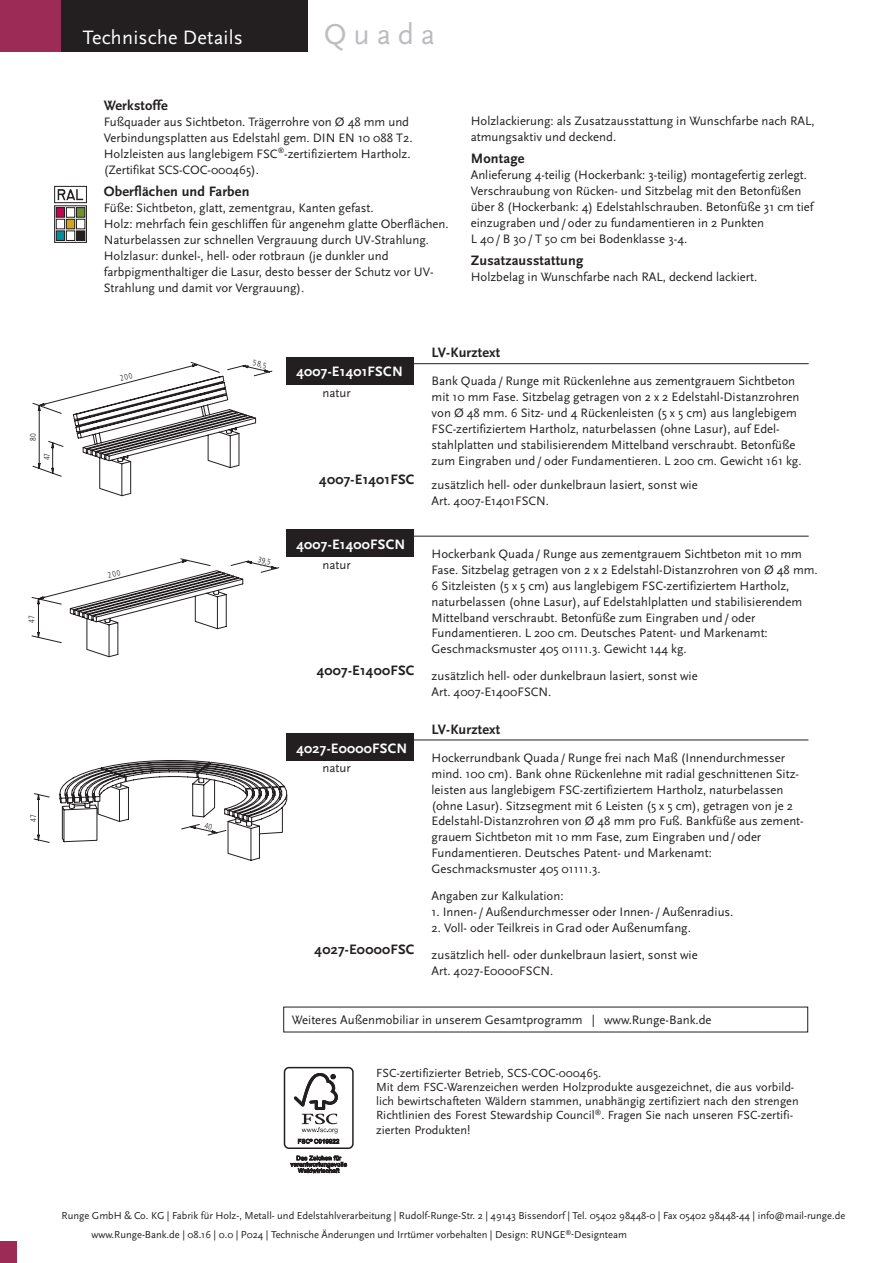
<style>
.page{position:relative;width:893px;height:1263px;background:#fff}
.page>*{position:absolute;margin:0;border:0;box-sizing:border-box;transform-origin:0 0}
.t1{font:30px "Scala Sans";letter-spacing:.23em;color:#bcbdc0}
.t2{font:20.25px "Scala Sans";letter-spacing:.01em;color:#fff}
.t3{font:700 14.25px "Scala Sans";letter-spacing:.01em;color:#231f20}
.t4{font:700 14.25px "Scala Sans";letter-spacing:.015em;color:#fff}
.t5{font:12.75px/15.9px "Scala Sans";color:#231f20}
.t6{font:12.3px/14.2px "Scala Sans";color:#231f20}
.t7{font:10.5px/19.2px "Scala Sans";color:#231f20}
.t8{font:300 condensed 8.1px "Frutiger";letter-spacing:-.01em;color:#231f20;scale:.95 1}
.s1{font-family:"Scala Sans Caps"}
</style>
<div class="page">
<div style="left:286px;top:529px;width:128px;height:28px;background:#231f20"></div>
<hr style="left:411px;top:536px;width:398px;height:1px;background:#231f20">
<div style="left:0;top:0;width:62px;height:51px;background:#9c2b56"></div>
<div style="left:0;top:1242px;width:17px;height:21px;background:#9c2b56"></div>
<div style="left:62px;top:0;width:246px;height:51px;background:#231f20"></div>
<svg style="left:58px;top:189px;width:25px;height:11px"></svg>
<div style="left:54px;top:206px;width:33px;height:37px;border:1px solid #231f20"></div>
<div style="left:56px;top:208px;width:9px;height:9px;background:#c1074c"></div>
<div style="left:56px;top:207px;width:9px;height:10px;border:1px solid #231f20"></div>
<div style="left:66px;top:207px;width:9px;height:10px;border:1px solid #231f20"></div>
<div style="left:77px;top:208px;width:8px;height:9px;background:#6d9036"></div>
<div style="left:76px;top:207px;width:9px;height:10px;border:1px solid #231f20"></div>
<div style="left:56px;top:219px;width:9px;height:10px;border:1px solid #231f20"></div>
<div style="left:66px;top:219px;width:9px;height:10px;background:#cfa522"></div>
<div style="left:66px;top:219px;width:9px;height:10px;border:1px solid #231f20"></div>
<div style="left:76px;top:219px;width:9px;height:10px;border:1px solid #231f20"></div>
<div style="left:56px;top:231px;width:9px;height:9px;background:#008d9f"></div>
<div style="left:56px;top:231px;width:9px;height:10px;border:1px solid #231f20"></div>
<div style="left:66px;top:231px;width:9px;height:10px;border:1px solid #231f20"></div>
<div style="left:77px;top:231px;width:8px;height:9px;background:#231f20"></div>
<div style="left:76px;top:231px;width:9px;height:10px;border:1px solid #231f20"></div>
<div style="left:54px;top:186px;width:33px;height:17px;border:1px solid #231f20"></div>
<div style="left:286px;top:733px;width:128px;height:28px;background:#231f20"></div>
<hr style="left:410px;top:740px;width:398px;height:1px;background:#231f20">
<div style="left:286px;top:357px;width:128px;height:28px;background:#231f20"></div>
<hr style="left:411px;top:363px;width:398px;height:1px;background:#231f20">
<div style="left:284px;top:1067px;width:70px;height:82px;border:1px solid #231f20;border-radius:5px"></div>
<svg style="left:294px;top:1073px;width:44px;height:60px"></svg>
<svg style="left:298px;top:1139px;width:41px;height:4px"></svg>
<svg style="left:290px;top:1156px;width:57px;height:17px"></svg>
<svg style="left:32px;top:558px;width:247px;height:99px"></svg>
<svg style="left:34px;top:760px;width:253px;height:101px"></svg>
<svg style="left:32px;top:362px;width:240px;height:134px"></svg>
<p class="t8" style="left:30px;top:441px;width:9px;rotate:-90deg">80</p>
<p class="t8" style="left:44px;top:460px;width:9px;rotate:-90deg">47</p>
<p class="t8" style="left:28px;top:623px;width:9px;rotate:-90deg">47</p>
<p class="t8" style="left:30px;top:822px;width:9px;rotate:-90deg">47</p>
<h2 class="t2" style="left:83px;top:31px;width:162px">Technische Details</h2>
<h1 class="t1" style="left:324px;top:25px;width:113px">Quada</h1>
<p class="t3" style="left:104px;top:100px;width:66px">Werkstoffe</p>
<p class="t5" style="left:104px;top:115px;width:310px">Fußquader aus Sichtbeton. Trägerrohre von Ø 48 mm und Verbindungsplatten aus Edelstahl gem. DIN EN <span class="s1">10 088</span> T2.<br>Holzleisten aus langlebigem FSC<sup>®</sup>-zertifiziertem Hartholz. (Zertifikat SCS-COC-000465).</p>
<p class="t3" style="left:104px;top:186px;width:147px">Oberflächen und Farben</p>
<p class="t5" style="left:104px;top:201px;width:346px">Füße: Sichtbeton, glatt, zementgrau, Kanten gefast.<br>Holz: mehrfach fein geschliffen für angenehm glatte Oberflächen.<br>Naturbelassen zur schnellen Vergrauung durch UV-Strahlung.<br>Holzlasur: dunkel-, hell- oder rotbraun (je dunkler und farbpigmenthaltiger die Lasur, desto besser der Schutz vor UV-Strahlung und damit vor Vergrauung).</p>
<p class="t5" style="left:471px;top:114px;width:345px">Holzlackierung: als Zusatzausstattung in Wunschfarbe nach RAL, atmungsaktiv und deckend.</p>
<p class="t3" style="left:471px;top:154px;width:55px">Montage</p>
<p class="t5" style="left:471px;top:168px;width:344px">Anlieferung 4-teilig (Hockerbank: 3-teilig) montagefertig zerlegt.<br>Verschraubung von Rücken- und Sitzbelag mit den Betonfüßen über 8 (Hockerbank: 4) Edelstahlschrauben. Betonfüße 31 cm tief einzugraben und/oder zu fundamentieren in 2 Punkten<br>L 40/ B 30/ T 50 cm bei Bodenklasse 3-4.</p>
<p class="t3" style="left:471px;top:256px;width:114px">Zusatzausstattung</p>
<p class="t5" style="left:471px;top:270px;width:288px">Holzbelag in Wunschfarbe nach RAL, deckend lackiert.</p>
<p class="t8" style="left:254px;top:359px;width:16px;rotate:13deg">5 8,5</p>
<p class="t8" style="left:259px;top:556px;width:15px;rotate:13deg">39,5</p>
<p class="t3" style="left:432px;top:348px;width:70px">LV-Kurztext</p>
<p class="t5" style="left:432px;top:374px;width:371px">Bank Quada/ Runge mit Rückenlehne aus zementgrauem Sichtbeton mit 10 mm Fase. Sitzbelag getragen von 2 x 2 Edelstahl-Distanzrohren von Ø 48 mm. 6 Sitz- und 4 Rückenleisten (5 x 5 cm) aus langlebigem FSC-zertifiziertem Hartholz, naturbelassen (ohne Lasur), auf Edel&shy;stahlplatten und stabilisierendem Mittelband verschraubt. Betonfüße zum Eingraben und/ oder Fundamentieren. L 200 cm. Gewicht 161 kg.</p>
<p class="t5" style="left:432px;top:479px;width:268px;text-indent:-112px"><sup>4007-E1401FSC</sup> zusätzlich hell- oder dunkelbraun lasiert, sonst wie<br>Art. 4007-E1401FSCN.</p>
<p class="t4" style="left:296px;top:367px;width:108px">4007-E1401FSCN</p>
<p class="t5" style="left:323px;top:386px;width:30px">natur</p>
<p class="t4" style="left:296px;top:539px;width:110px">4007-E1400FSCN</p>
<p class="t5" style="left:432px;top:547px;width:388px">Hockerbank Quada/ Runge aus zementgrauem Sichtbeton mit 10 mm Fase. Sitzbelag getragen von 2 x 2 Edelstahl-Distanzrohren von Ø 48 mm.<br>6 Sitzleisten (5 x 5 cm) aus langlebigem FSC-zertifiziertem Hartholz, naturbelassen (ohne Lasur), auf Edelstahlplatten und stabilisierendem Mittelband verschraubt. Betonfüße zum Eingraben und/ oder Fundamentieren. L 200 cm. Deutsches Patent- und Markenamt:<br>Geschmacksmuster 405 01111.3. Gewicht 144 kg.</p>
<p class="t5" style="left:432px;top:669px;width:268px;text-indent:-115px"><sup>4007-E1400FSC</sup> zusätzlich hell- oder dunkelbraun lasiert, sonst wie<br>Art. 4007-E1400FSCN.</p>
<p class="t5" style="left:323px;top:558px;width:30px">natur</p>
<p class="t4" style="left:296px;top:743px;width:113px">4027-E0000FSCN</p>
<p class="t5" style="left:323px;top:762px;width:30px">natur</p>
<p class="t3" style="left:432px;top:724px;width:70px">LV-Kurztext</p>
<p class="t5" style="left:432px;top:751px;width:374px">Hockerrundbank Quada/ Runge frei nach Maß (Innendurchmesser mind. 100 cm). Bank ohne Rückenlehne mit radial geschnittenen Sitz&shy;leisten aus langlebigem FSC-zertifiziertem Hartholz, naturbelassen (ohne Lasur). Sitzsegment mit 6 Leisten (5 x 5 cm), getragen von je 2<br>Edelstahl-Distanzrohren von Ø 48 mm pro Fuß. Bankfüße aus zement&shy;grauem Sichtbeton mit 10 mm Fase, zum Eingraben und/oder Fundamentieren. Deutsches Patent- und Markenamt:<br>Geschmacksmuster 405 01111.3.</p>
<p class="t5" style="left:432px;top:890px;width:134px">Angaben zur Kalkulation:</p>
<p class="t5" style="left:432px;top:906px;width:303px">1. Innen-/ Außendurchmesser oder Innen-/ Außenradius.</p>
<p class="t5" style="left:432px;top:921px;width:261px">2. Voll- oder Teilkreis in Grad oder Außenumfang.</p>
<p class="t5" style="left:432px;top:949px;width:268px;text-indent:-117px"><sup>4027-E0000FSC</sup> zusätzlich hell- oder dunkelbraun lasiert, sonst wie<br>Art. 4027-E0000FSCN.</p>
<p class="t5" style="left:292px;top:1013px;width:421px">Weiteres Außenmobiliar in unserem Gesamtprogramm | www.Runge-Bank.de</p>
<p class="t6" style="left:376px;top:1067px;width:424px">FSC-zertifizierter Betrieb, SCS-COC-000465.<br>Mit dem FSC-Warenzeichen werden Holzprodukte ausgezeichnet, die aus vorbild&shy;lich bewirtschafteten Wäldern stammen, unabhängig zertifiziert nach den strengen Richtlinien des Forest Stewardship Council<sup>®</sup>. Fragen Sie nach unseren FSC-zertifi&shy;zierten Produkten!</p>
<p class="t7" style="left:91px;top:1207px;width:755px;text-indent:-30px">Runge GmbH &amp; Co. KG | Fabrik für Holz-, Metall- und Edelstahlverarbeitung | Rudolf-Runge-Str. 2 | 49143 Bissendorf | Tel. 05402 98448-0 | Fax 05402 98448-44 | info@mail-runge.de www.Runge-Bank.de | 08.16 | 0.0 | P024 | Technische Änderungen und Irrtümer vorbehalten | Design: <span class="s1">RUNGE</span><sup>®</sup>-Designteam</p>
</div>
